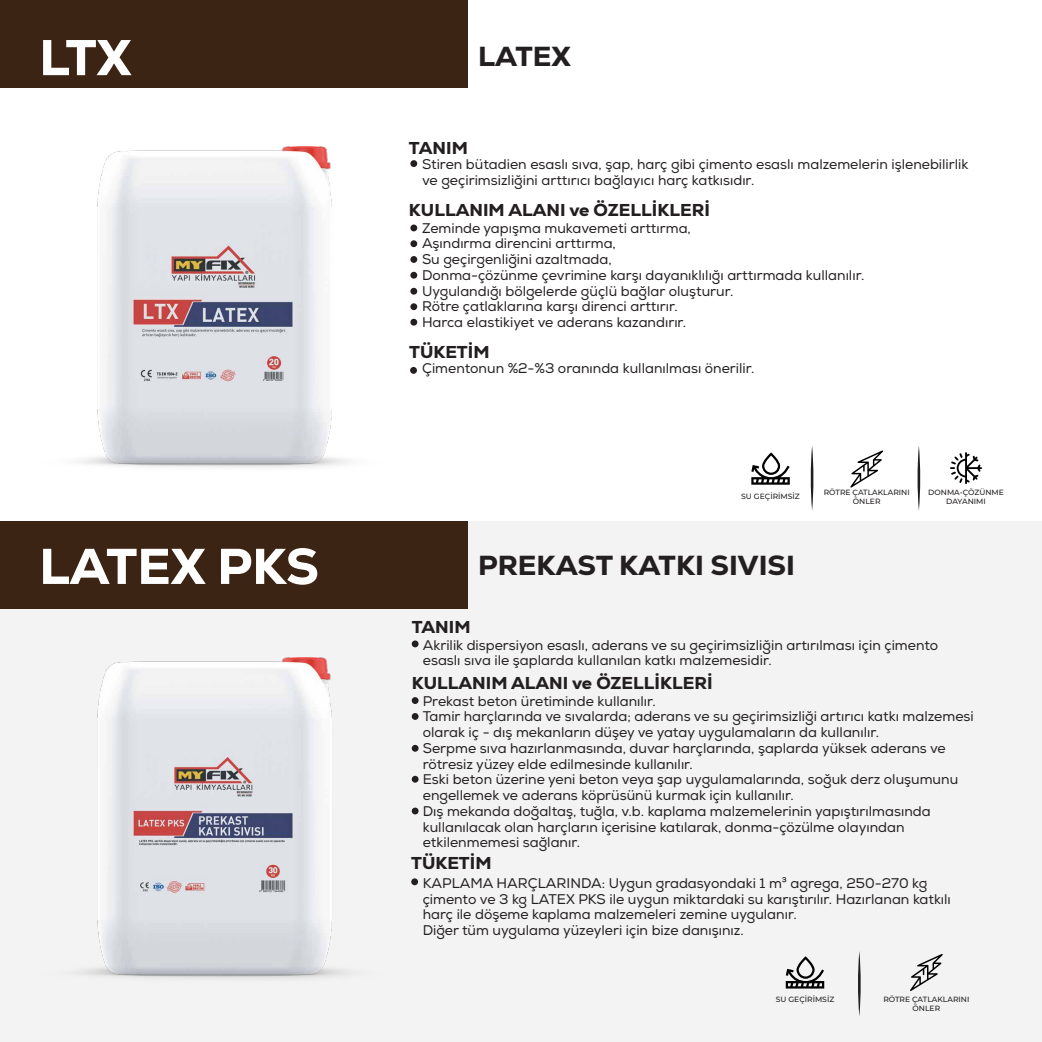
<style>
.page{position:relative;width:1042px;height:1042px;background:#fff}
.page>*{position:absolute;margin:0;border:0;box-sizing:border-box;transform-origin:0 0}
.t1{font:800 50.23px "Nexa";color:#fff}
.t2{font:800 28px "Nexa";color:#231f20}
.t3{font:800 17.5px "Nexa";color:#231f20}
.t4{font:14px/15.8px "Nexa";color:#231f20}
.t5{font:500 7.52px/8.8px "Montserrat";color:#231f20;text-align:center}
</style>
<div class="page">
<div style="left:0;top:0;width:468px;height:88px;background:#3c2414"></div>
<div style="left:0;top:521px;width:1042px;height:521px;background:#f3f3f3"></div>
<div style="left:0;top:521px;width:468px;height:88px;background:#3c2414"></div>
<div style="left:410px;top:224px;width:7px;height:7px;background:#231f20;border-radius:50%"></div>
<div style="left:410px;top:319px;width:7px;height:7px;background:#231f20;border-radius:50%"></div>
<div style="left:410px;top:240px;width:7px;height:7px;background:#231f20;border-radius:50%"></div>
<div style="left:410px;top:272px;width:7px;height:7px;background:#231f20;border-radius:50%"></div>
<div style="left:410px;top:256px;width:7px;height:7px;background:#231f20;border-radius:50%"></div>
<div style="left:410px;top:288px;width:7px;height:7px;background:#231f20;border-radius:50%"></div>
<div style="left:410px;top:303px;width:7px;height:7px;background:#231f20;border-radius:50%"></div>
<div style="left:410px;top:160px;width:7px;height:7px;background:#231f20;border-radius:50%"></div>
<div style="left:410px;top:367px;width:7px;height:7px;background:#231f20;border-radius:50%"></div>
<div style="left:412px;top:697px;width:6px;height:7px;background:#231f20;border-radius:50%"></div>
<div style="left:412px;top:713px;width:6px;height:7px;background:#231f20;border-radius:50%"></div>
<div style="left:411px;top:878px;width:7px;height:7px;background:#231f20;border-radius:50%"></div>
<div style="left:412px;top:745px;width:6px;height:7px;background:#231f20;border-radius:50%"></div>
<svg style="left:412px;top:776px;width:6px;height:6px"></svg>
<div style="left:412px;top:807px;width:6px;height:7px;background:#231f20;border-radius:50%"></div>
<div style="left:412px;top:640px;width:6px;height:7px;background:#231f20;border-radius:50%"></div>
<svg style="left:810px;top:446px;width:4px;height:65px"></svg>
<svg style="left:917px;top:446px;width:3px;height:65px"></svg>
<svg style="left:751px;top:452px;width:39px;height:33px"></svg>
<svg style="left:950px;top:452px;width:32px;height:32px"></svg>
<svg style="left:850px;top:450px;width:33px;height:37px"></svg>
<svg style="left:858px;top:951px;width:3px;height:65px"></svg>
<svg style="left:786px;top:956px;width:38px;height:32px"></svg>
<svg style="left:910px;top:954px;width:33px;height:37px"></svg>
<img style="left:79px;top:657px;width:271px;height:322px">
<img style="left:79px;top:147px;width:271px;height:321px">
<h1 class="t1" style="left:39px;top:25px;width:94px">LTX</h1>
<h1 class="t1" style="left:39px;top:534px;width:281px">LATEX PKS</h1>
<h2 class="t2" style="left:478px;top:38px;width:94px">LATEX</h2>
<p class="t3" style="left:409px;top:137px;width:60px">TANIM</p>
<p class="t4" style="left:422px;top:156px;width:548px">Stiren bütadien esaslı sıva, şap, harç gibi çimento esaslı malzemelerin işlenebilirlik ve geçirimsizliğini arttırıcı bağlayıcı harç katkısıdır.</p>
<p class="t4" style="left:422px;top:220px;width:444px">Zeminde yapışma mukavemeti arttırma,<br>Aşındırma direncini arttırma,<br>Su geçirgenliğini azaltmada,<br>Donma-çözünme çevrimine karşı dayanıklılığı arttırmada kullanılır.<br>Uygulandığı bölgelerde güçlü bağlar oluşturur.<br>Rötre çatlaklarına karşı direnci arttırır.<br>Harca elastikiyet ve aderans kazandırır.</p>
<p class="t4" style="left:422px;top:360px;width:334px">Çimentonun %2-%3 oranında kullanılması önerilir.</p>
<p class="t3" style="left:409px;top:198px;width:302px">KULLANIM ALANI ve ÖZELLİKLERİ</p>
<p class="t3" style="left:409px;top:340px;width:82px">TÜKETİM</p>
<p class="t5" style="left:741px;top:492px;width:60px">SU GEÇİRİMSİZ</p>
<p class="t5" style="left:928px;top:487px;width:77px">DONMA-ÇÖZÜNME<br>DAYANIMI</p>
<p class="t5" style="left:824px;top:487px;width:87px">RÖTRE ÇATLAKLARINI<br>ÖNLER</p>
<h2 class="t2" style="left:478px;top:547px;width:318px">PREKAST KATKI SIVISI</h2>
<p class="t3" style="left:412px;top:615px;width:60px">TANIM</p>
<p class="t3" style="left:412px;top:672px;width:302px">KULLANIM ALANI ve ÖZELLİKLERİ</p>
<p class="t4" style="left:423px;top:637px;width:517px">Akrilik dispersiyon esaslı, aderans ve su geçirimsizliğin artırılması için çimento esaslı sıva ile şaplarda kullanılan katkı malzemesidir.</p>
<p class="t4" style="left:423px;top:693px;width:552px">Prekast beton üretiminde kullanılır.<br>Tamir harçlarında ve sıvalarda; aderans ve su geçirimsizliği artırıcı katkı malzemesi olarak iç - dış mekanların düşey ve yatay uygulamaların da kullanılır.<br>Serpme sıva hazırlanmasında, duvar harçlarında, şaplarda yüksek aderans ve rötresiz yüzey elde edilmesinde kullanılır.<br>Eski beton üzerine yeni beton veya şap uygulamalarında, soğuk derz oluşumunu engellemek ve aderans köprüsünü kurmak için kullanılır.<br>Dış mekanda doğaltaş, tuğla, v.b. kaplama malzemelerinin yapıştırılmasında kullanılacak olan harçların içerisine katılarak, donma-çözülme olayından etkilenmemesi sağlanır.</p>
<p class="t3" style="left:411px;top:852px;width:82px">TÜKETİM</p>
<p class="t4" style="left:423px;top:875px;width:530px">KAPLAMA HARÇLARINDA: Uygun gradasyondaki 1 m³ agrega, 250-270 kg çimento ve 3 kg LATEX PKS ile uygun miktardaki su karıştırılır. Hazırlanan katkılı harç ile döşeme kaplama malzemeleri zemine uygulanır.<br>Diğer tüm uygulama yüzeyleri için bize danışınız.</p>
<p class="t5" style="left:775px;top:995px;width:60px">SU GEÇİRİMSİZ</p>
<p class="t5" style="left:883px;top:995px;width:87px">RÖTRE ÇATLAKLARINI<br>ÖNLER</p>
</div>
